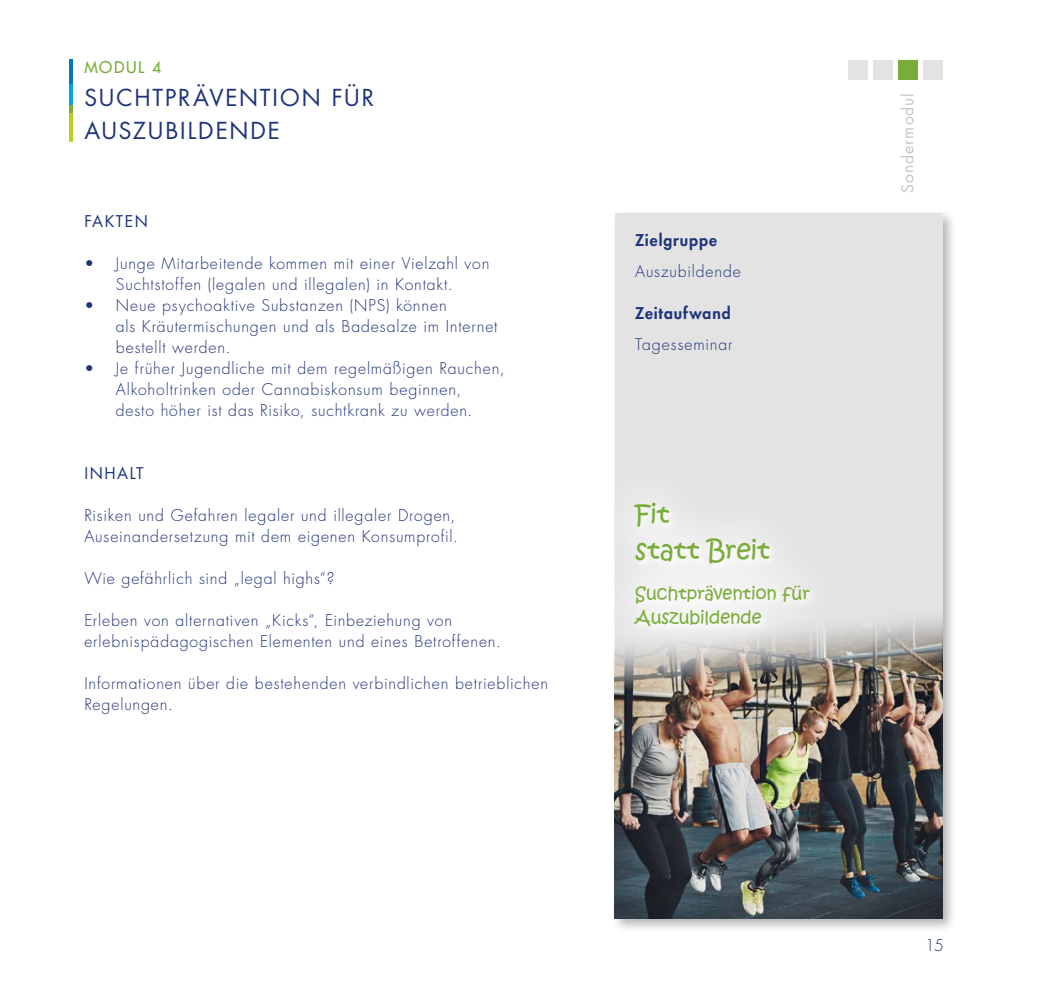
<style>
.page{position:relative;width:1042px;height:993px;background:#fff}
.page>*{position:absolute;margin:0;border:0;box-sizing:border-box;transform-origin:0 0}
.t1{font:26.25px/36.8px "Kristen ITC";letter-spacing:-.01em;color:#79ac38}
.H3_Titel_book{font:22.75px "Futura Std";letter-spacing:.08em;color:#1e337a}
.t2{font:17.5px/24.5px "Kristen ITC";letter-spacing:-.005em;color:#79ac38}
.P_Text{font:300 15.75px/21px "Futura Std";letter-spacing:.055em;color:#1e337a}
.P_Text_heavy{font:800 15.75px "Futura Std";letter-spacing:.055em;color:#1e337a}
.H4_Überschift{font:15.75px "Futura Std";letter-spacing:.1em;color:#1e337a}
.t3{font:15.75px "Futura Std";letter-spacing:.06em;color:#c6c6c6}
.H3_Titel_book-2{font:500 15.75px "Futura Std";letter-spacing:.1em;color:#79ac38}
</style>
<div class="page">
<div style="left:611px;top:208px;width:346px;height:725px;background:#000;opacity:.3"></div>
<div style="left:615px;top:213px;width:328px;height:705px;background:#e3e3e3"></div>
<img style="left:614px;top:618px;width:329px;height:300px">
<hr style="left:69px;top:60px;width:4px;height:24px;background:#0578bd">
<svg style="left:69px;top:105px;width:4px;height:8px"></svg>
<hr style="left:69px;top:84px;width:4px;height:21px;background:#00a5df">
<hr style="left:69px;top:113px;width:4px;height:28px;background:#bccf21">
<svg style="left:611px;top:458px;width:241px;height:213px"></svg>
<div style="left:923px;top:60px;width:20px;height:19px;background:#e3e3e3"></div>
<div style="left:898px;top:60px;width:20px;height:19px;background:#79ac38"></div>
<div style="left:873px;top:60px;width:20px;height:19px;background:#e3e3e3"></div>
<div style="left:848px;top:60px;width:20px;height:19px;background:#e3e3e3"></div>
<h3 class="H3_Titel_book-2" style="left:84px;top:57px;width:78px">MODUL 4</h3>
<h3 class="H3_Titel_book" style="left:84px;top:83px;width:291px">SUCHTPRÄVENTION FÜR</h3>
<h3 class="H3_Titel_book" style="left:84px;top:116px;width:197px">AUSZUBILDENDE</h3>
<h4 class="H4_Überschift" style="left:84px;top:210px;width:65px">FAKTEN</h4>
<p class="P_Text" style="left:84px;top:253px;width:407px;text-align:center">• Junge Mitarbeitende kommen mit einer Vielzahl von<br>Suchtstoffen (legalen und illegalen) in Kontakt.</p>
<p class="P_Text" style="left:116px;top:295px;width:383px;text-indent:-32px">• Neue psychoaktive Substanzen (NPS) können<br>als Kräutermischungen und als Badesalze im Internet bestellt werden.</p>
<p class="P_Text" style="left:116px;top:358px;width:390px;text-indent:-32px">• Je früher Jugendliche mit dem regelmäßigen Rauchen,<br>Alkoholtrinken oder Cannabiskonsum beginnen,<br>desto höher ist das Risiko, suchtkrank zu werden.</p>
<h4 class="H4_Überschift" style="left:84px;top:462px;width:61px">INHALT</h4>
<p class="P_Text" style="left:84px;top:505px;width:375px">Risiken und Gefahren legaler und illegaler Drogen,<br>Auseinandersetzung mit dem eigenen Konsumprofil.</p>
<p class="P_Text" style="left:84px;top:568px;width:252px">Wie gefährlich sind „legal highs“?</p>
<p class="P_Text" style="left:84px;top:610px;width:418px">Erleben von alternativen „Kicks“, Einbeziehung von erlebnispädagogischen Elementen und eines Betroffenen.</p>
<p class="P_Text" style="left:84px;top:673px;width:465px">Informationen über die bestehenden verbindlichen betrieblichen<br>Regelungen.</p>
<p class="P_Text_heavy" style="left:635px;top:230px;width:83px">Zielgruppe</p>
<p class="P_Text" style="left:635px;top:261px;width:107px">Auszubildende</p>
<p class="P_Text_heavy" style="left:635px;top:303px;width:97px">Zeitaufwand</p>
<p class="P_Text" style="left:635px;top:334px;width:99px">Tagesseminar</p>
<h1 class="t1" style="left:635px;top:496px;width:136px">Fit<br>statt Breit</h1>
<p class="t2" style="left:635px;top:581px;width:176px">Suchtprävention für<br>Auszubildende</p>
<p class="t3" style="left:898px;top:193px;width:101px;rotate:-90deg">Sondermodul</p>
</div>
